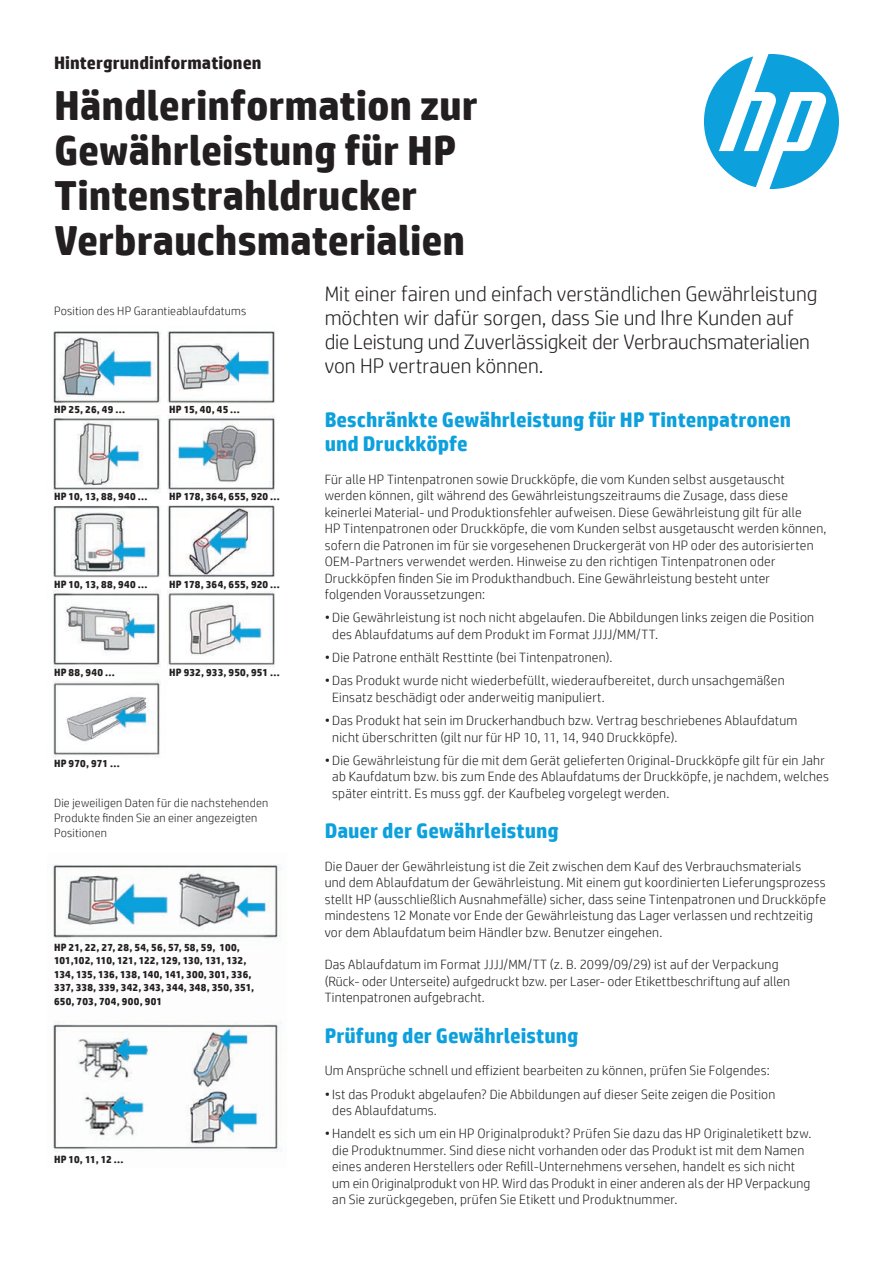
<style>
.page{position:relative;width:893px;height:1263px;background:#fff}
.page>*{position:absolute;margin:0;border:0;box-sizing:border-box;transform-origin:0 0}
.t1{font:700 42px/45px "HP Simplified";color:#231f20}
.t2{font:300 21px/24px "HP Simplified";color:#231f20}
.t3{font:700 21px/24px "HP Simplified";letter-spacing:.005em;color:#0ca0dd}
.t4{font:700 18px "HP Simplified";letter-spacing:.005em;color:#231f20}
.t5{font:300 13.5px/16.5px "HP Simplified";letter-spacing:.015em;color:#231f20}
.t6{font:300 12px/15px "HP Simplified";letter-spacing:.02em;color:#231f20}
.t7{font:700 10.5px/13.5px "HP Simplified";letter-spacing:.015em;color:#231f20}
</style>
<div class="page">
<svg style="left:704px;top:54px;width:135px;height:135px"></svg>
<img style="left:53px;top:331px;width:222px;height:427px">
<img style="left:52px;top:864px;width:230px;height:288px">
<h3 class="t4" style="left:54px;top:51px;width:209px">Hintergrundinformationen</h3>
<h1 class="t1" style="left:54px;top:83px;width:425px">Händlerinformation zur<br>Gewährleistung für HP<br>Tintenstrahldrucker<br>Verbrauchsmaterialien</h1>
<h2 class="t2" style="left:325px;top:281px;width:494px">Mit einer fairen und einfach verständlichen Gewährleistung möchten wir dafür sorgen, dass Sie und Ihre Kunden auf die Leistung und Zuverlässigkeit der Verbrauchsmaterialien von HP vertrauen können.</h2>
<h2 class="t3" style="left:325px;top:408px;width:468px">Beschränkte Gewährleistung für HP Tintenpatronen und Druckköpfe</h2>
<p class="t5" style="left:325px;top:470px;width:503px">Für alle HP Tintenpatronen sowie Druckköpfe, die vom Kunden selbst ausgetauscht werden können, gilt während des Gewährleistungszeitraums die Zusage, dass diese keinerlei Material- und Produktionsfehler aufweisen. Diese Gewährleistung gilt für alle<br>HP Tintenpatronen oder Druckköpfe, die vom Kunden selbst ausgetauscht werden können, sofern die Patronen im für sie vorgesehenen Druckergerät von HP oder des autorisierten OEM-Partners verwendet werden. Hinweise zu den richtigen Tintenpatronen oder Druckköpfen finden Sie im Produkthandbuch. Eine Gewährleistung besteht unter folgenden Voraussetzungen:</p>
<p class="t5" style="left:332px;top:609px;width:483px;text-indent:-8px">• Die Gewährleistung ist noch nicht abgelaufen. Die Abbildungen links zeigen die Position des Ablaufdatums auf dem Produkt im Format JJJJ/MM/TT.</p>
<p class="t5" style="left:325px;top:649px;width:289px">• Die Patrone enthält Resttinte (bei Tintenpatronen).</p>
<p class="t5" style="left:332px;top:672px;width:454px;text-indent:-8px">• Das Produkt wurde nicht wiederbefüllt, wiederaufbereitet, durch unsachgemäßen<br>Einsatz beschädigt oder anderweitig manipuliert.</p>
<p class="t5" style="left:332px;top:712px;width:467px;text-indent:-8px">• Das Produkt hat sein im Druckerhandbuch bzw. Vertrag beschriebenes Ablaufdatum nicht überschritten (gilt nur für HP 10, 11, 14, 940 Druckköpfe).</p>
<p class="t5" style="left:332px;top:751px;width:498px;text-indent:-8px">• Die Gewährleistung für die mit dem Gerät gelieferten Original-Druckköpfe gilt für ein Jahr ab Kaufdatum bzw. bis zum Ende des Ablaufdatums der Druckköpfe, je nachdem, welches später eintritt. Es muss ggf. der Kaufbeleg vorgelegt werden.</p>
<h2 class="t3" style="left:325px;top:819px;width:236px">Dauer der Gewährleistung</h2>
<p class="t5" style="left:325px;top:857px;width:503px">Die Dauer der Gewährleistung ist die Zeit zwischen dem Kauf des Verbrauchsmaterials<br>und dem Ablaufdatum der Gewährleistung. Mit einem gut koordinierten Lieferungsprozess stellt HP (ausschließlich Ausnahmefälle) sicher, dass seine Tintenpatronen und Druckköpfe mindestens 12 Monate vor Ende der Gewährleistung das Lager verlassen und rechtzeitig vor dem Ablaufdatum beim Händler bzw. Benutzer eingehen.</p>
<p class="t5" style="left:325px;top:956px;width:467px">Das Ablaufdatum im Format JJJJ/MM/TT (z. B. 2099/09/29) ist auf der Verpackung (Rück- oder Unterseite) aufgedruckt bzw. per Laser- oder Etikettbeschriftung auf allen<br>Tintenpatronen aufgebracht.</p>
<h2 class="t3" style="left:325px;top:1023px;width:255px">Prüfung der Gewährleistung</h2>
<p class="t5" style="left:325px;top:1062px;width:447px">Um Ansprüche schnell und effizient bearbeiten zu können, prüfen Sie Folgendes:</p>
<p class="t5" style="left:332px;top:1085px;width:445px;text-indent:-8px">•Ist das Produkt abgelaufen? Die Abbildungen auf dieser Seite zeigen die Position des Ablaufdatums.</p>
<p class="t5" style="left:332px;top:1125px;width:481px;text-indent:-8px">• Handelt es sich um ein HP Originalprodukt? Prüfen Sie dazu das HP Originaletikett bzw. die Produktnummer. Sind diese nicht vorhanden oder das Produkt ist mit dem Namen eines anderen Herstellers oder Refill-Unternehmens versehen, handelt es sich nicht um ein Originalprodukt von HP. Wird das Produkt in einer anderen als der HP Verpackung an Sie zurückgegeben, prüfen Sie Etikett und Produktnummer.</p>
<p class="t6" style="left:54px;top:303px;width:194px">Position des HP Garantieablaufdatums</p>
<p class="t7" style="left:54px;top:403px;width:73px">HP 25, 26, 49 ...</p>
<p class="t7" style="left:169px;top:403px;width:72px">HP 15, 40, 45 ...</p>
<p class="t7" style="left:54px;top:490px;width:95px">HP 10, 13, 88, 940 ...</p>
<p class="t7" style="left:169px;top:490px;width:112px">HP 178, 364, 655, 920 ...</p>
<p class="t7" style="left:54px;top:578px;width:95px">HP 10, 13, 88, 940 ...</p>
<p class="t7" style="left:169px;top:578px;width:112px">HP 178, 364, 655, 920 ...</p>
<p class="t7" style="left:54px;top:666px;width:62px">HP 88, 940 ...</p>
<p class="t7" style="left:169px;top:666px;width:112px">HP 932, 933, 950, 951 ...</p>
<p class="t7" style="left:54px;top:756px;width:67px">HP 970, 971 ...</p>
<p class="t6" style="left:54px;top:795px;width:216px">Die jeweiligen Daten für die nachstehenden<br>Produkte finden Sie an einer angezeigten<br>Positionen</p>
<p class="t7" style="left:54px;top:940px;width:202px">HP 21, 22, 27, 28, 54, 56, 57, 58, 59, 100, 101,102, 110, 121, 122, 129, 130, 131, 132, 134, 135, 136, 138, 140, 141, 300, 301, 336, 337, 338, 339, 342, 343, 344, 348, 350, 351, 650, 703, 704, 900, 901</p>
<p class="t7" style="left:54px;top:1152px;width:71px">HP 10, 11, 12 ...</p>
</div>
